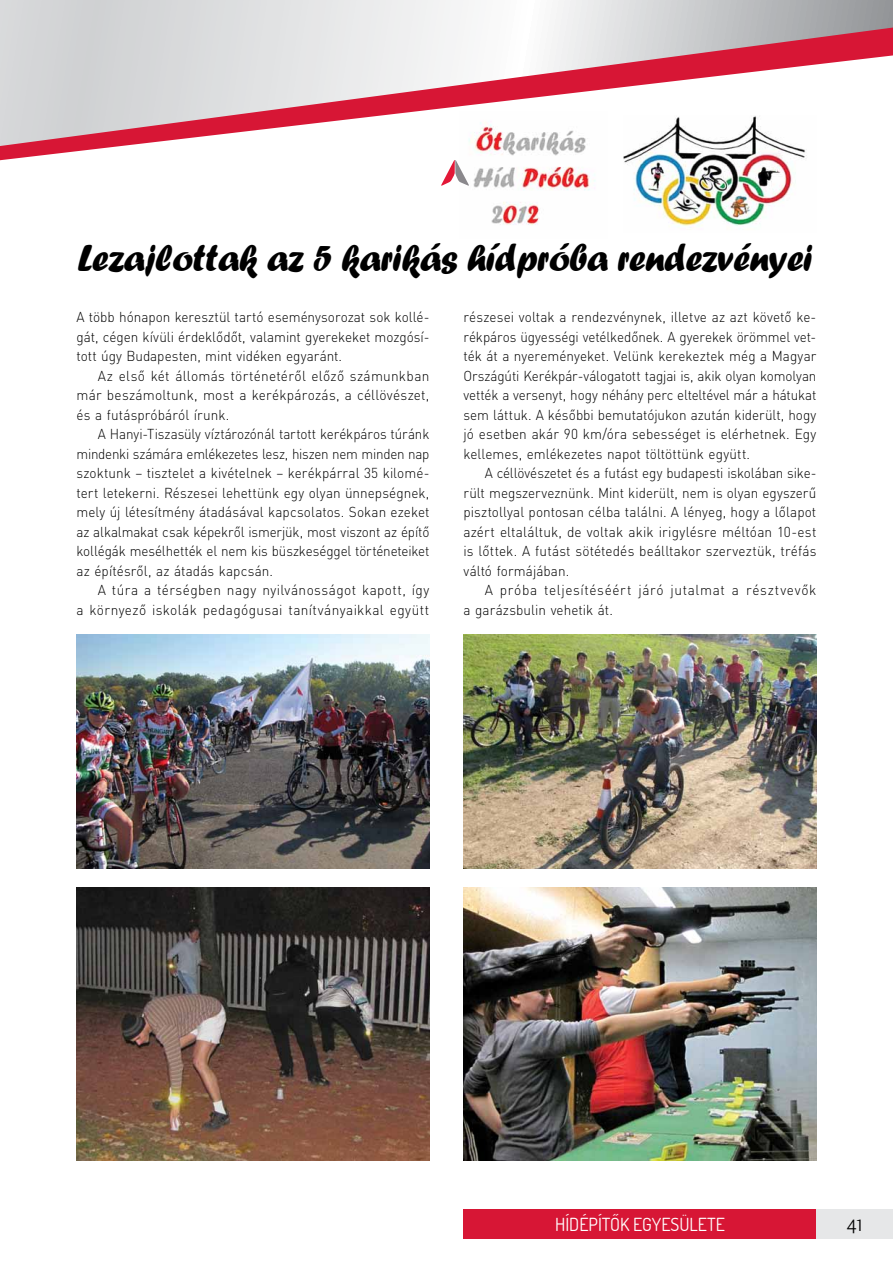
<style>
.page{position:relative;width:893px;height:1263px;background:#fff}
.page>*{position:absolute;margin:0;border:0;box-sizing:border-box;transform-origin:0 0}
.t1{font:39px "Forte";letter-spacing:-.02em;color:#000}
.t2{font:18px "Terminal Dosis";color:#fff}
.t3{font:18px "Apex New";color:#000}
.t4{font:300 14.25px/19.5px "DIN Pro";letter-spacing:.015em;color:#000;text-align:justify;scale:.94 1}
.t5{font:300 14.25px/19.5px "DIN Pro";letter-spacing:.015em;color:#000;text-align:justify;scale:.95 1}
.t6{font:300 14.25px/19.5px "DIN Pro";letter-spacing:.015em;color:#000;text-align:justify;scale:.96 1}
.t7{font:300 14.25px/19.5px "DIN Pro";letter-spacing:.04em;color:#000;scale:.96 1}
</style>
<div class="page">
<div style="left:463px;top:1209px;width:353px;height:30px;background:#d71635"></div>
<svg style="left:0;top:0;width:893px;height:161px"></svg>
<div style="left:816px;top:1209px;width:77px;height:30px;background:#e6e7e8"></div>
<img style="left:623px;top:115px;width:193px;height:111px">
<img style="left:459px;top:112px;width:148px;height:113px">
<svg style="left:441px;top:159px;width:28px;height:27px"></svg>
<img style="left:77px;top:888px;width:352px;height:273px">
<img style="left:77px;top:634px;width:352px;height:234px">
<img style="left:463px;top:888px;width:353px;height:273px">
<img style="left:463px;top:634px;width:353px;height:234px">
<h1 class="t1" style="left:78px;top:236px;width:736px">Lezajlottak az 5 karikás hídpróba rendezvényei</h1>
<p class="t5" style="left:463px;top:309px;width:373px">részesei voltak a rendezvénynek, illetve az azt követő ke&shy;rékpáros ügyességi vetélkedőnek. A gyerekek örömmel vet&shy;ték át a nyereményeket. Velünk kerekeztek még a Magyar Országúti Kerékpár-válogatott tagjai is, akik olyan komolyan vették a versenyt, hogy néhány perc elteltével már a hátukat sem láttuk. A későbbi bemutatójukon azután kiderült, hogy jó esetben akár 90 km/óra sebességet is elérhetnek. Egy kellemes, emlékezetes napot töltöttünk együtt.</p>
<p class="t4" style="left:463px;top:465px;width:377px;text-indent:21px">A céllövészetet és a futást egy budapesti iskolában sike&shy;rült megszerveznünk. Mint kiderült, nem is olyan egyszerű pisztollyal pontosan célba találni. A lényeg, hogy a lőlapot azért eltaláltuk, de voltak akik irigylésre méltóan 10-est is lőttek. A futást sötétedés beálltakor szerveztük, tréfás váltó formájában.</p>
<p class="t7" style="left:463px;top:582px;width:369px;text-indent:21px">A próba teljesítéséért járó jutalmat a résztvevők a garázsbulin vehetik át.</p>
<p class="t5" style="left:77px;top:309px;width:373px">A több hónapon keresztül tartó eseménysorozat sok kollé&shy;gát, cégen kívüli érdeklődőt, valamint gyerekeket mozgósí&shy;tott úgy Budapesten, mint vidéken egyaránt.</p>
<p class="t6" style="left:77px;top:368px;width:369px;text-indent:21px">Az első két állomás történetéről előző számunkban már beszámoltunk, most a kerékpározás, a céllövészet, és a futáspróbáról írunk.</p>
<p class="t4" style="left:77px;top:426px;width:377px;text-indent:21px">A Hanyi-Tiszasüly víztározónál tartott kerékpáros túránk mindenki számára emlékezetes lesz, hiszen nem minden nap szoktunk – tisztelet a kivételnek – kerékpárral 35 kilomé&shy;tert letekerni. Részesei lehettünk egy olyan ünnepségnek, mely új létesítmény átadásával kapcsolatos. Sokan ezeket az alkalmakat csak képekről ismerjük, most viszont az építő kollégák mesélhették el nem kis büszkeséggel történeteiket az építésről, az átadás kapcsán.</p>
<p class="t6" style="left:77px;top:582px;width:369px;text-align:right">A túra a térségben nagy nyilvánosságot kapott, így<br>a környező iskolák pedagógusai tanítványaikkal együtt</p>
<p class="t2" style="left:555px;top:1212px;width:171px">HÍDÉPÍTŐK EGYESÜLETE</p>
<p class="t3" style="left:847px;top:1217px;width:18px">41</p>
</div>
